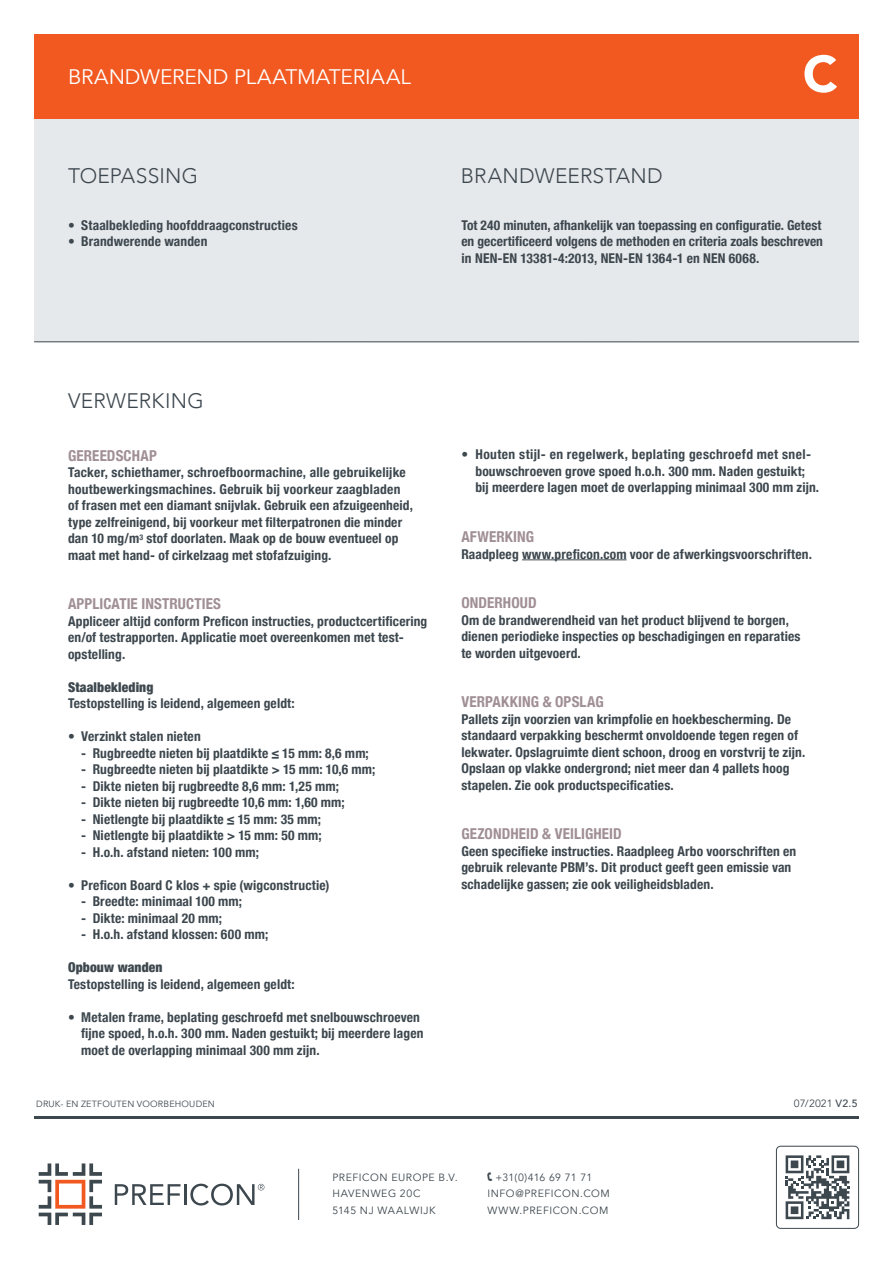
<style>
.page{position:relative;width:893px;height:1263px;background:#fff}
.page>*{position:absolute;margin:0;border:0;box-sizing:border-box;transform-origin:0 0}
.t1{font:900 51px "Avenir";color:#fff}
.t2{font:300 21px "Avenir";letter-spacing:.015em;color:#3d474e}
.t3{font:21px "Avenir";letter-spacing:-.005em;color:#fff}
.t4{font:700 condensed 15px "Helvetica Neue";letter-spacing:.01em;color:#a08f95}
.t5{font:700 condensed 13.5px/16.5px "Helvetica Neue";letter-spacing:.01em;color:#3d474e}
.t6{font:900 condensed 13.5px "Helvetica Neue";letter-spacing:.01em;color:#3d474e}
.t7{font:10.5px/16.5px "Avenir";letter-spacing:.05em;color:#3d474e}
.t8{font:9px "Avenir";letter-spacing:.025em;color:#3d474e}
.s1{font-weight:500}
.s2{font-family:"Software Kit 7"}
</style>
<div class="page">
<div style="left:34px;top:111px;width:825px;height:231px;background:#e6e9ec"></div>
<hr style="left:34px;top:342px;width:825px;height:1px;background:#3d474e">
<div style="left:34px;top:34px;width:825px;height:84px;background:#f15921"></div>
<hr style="left:34px;top:1116px;width:825px;height:2px;background:#3d474e">
<div style="left:776px;top:1146px;width:83px;height:83px;border:1px solid #3d474e;border-radius:4px"></div>
<svg style="left:786px;top:1155px;width:63px;height:64px"></svg>
<svg style="left:39px;top:1163px;width:63px;height:62px"></svg>
<svg style="left:115px;top:1184px;width:66px;height:21px"></svg>
<hr style="left:184px;top:1184px;width:2px;height:21px;background:#3d474e">
<svg style="left:190px;top:1183px;width:74px;height:22px"></svg>
<hr style="left:298px;top:1169px;width:1px;height:51px;background:#3d474e">
<hr style="left:522px;top:559px;width:105px;height:1px;background:#3d474e">
<h2 class="t3" style="left:68px;top:64px;width:344px">BRANDWEREND PLAATMATERIAAL</h2>
<h2 class="t2" style="left:68px;top:163px;width:132px">TOEPASSING</h2>
<h2 class="t2" style="left:461px;top:163px;width:203px">BRANDWEERSTAND</h2>
<h1 class="t1" style="left:803px;top:30px;width:36px">C</h1>
<p class="t5" style="left:68px;top:216px;width:231px">• Staalbekleding hoofddraagconstructies</p>
<p class="t5" style="left:68px;top:232px;width:141px">• Brandwerende wanden</p>
<p class="t5" style="left:461px;top:216px;width:363px;text-align:justify">Tot 240 minuten, afhankelijk van toepassing en configuratie. Getest en gecertificeerd volgens de methoden en criteria zoals beschreven in NEN-EN 13381-4:2013, NEN-EN 1364-1 en NEN 6068.</p>
<h2 class="t2" style="left:68px;top:388px;width:137px">VERWERKING</h2>
<p class="t4" style="left:68px;top:443px;width:90px">GEREEDSCHAP</p>
<p class="t5" style="left:68px;top:463px;width:347px">Tacker, schiethamer, schroefboormachine, alle gebruikelijke houtbewerkingsmachines. Gebruik bij voorkeur zaagbladen of frasen met een diamant snijvlak. Gebruik een afzuigeenheid, type zelfreinigend, bij voorkeur met filterpatronen die minder dan 10 mg/m<sup>3</sup> stof doorlaten. Maak op de bouw eventueel op maat met hand- of cirkelzaag met stofafzuiging.</p>
<p class="t4" style="left:68px;top:592px;width:154px">APPLICATIE INSTRUCTIES</p>
<p class="t5" style="left:68px;top:612px;width:361px">Appliceer altijd conform Preficon instructies, productcertificering en/of testrapporten. Applicatie moet overeenkomen met test&shy;opstelling.</p>
<p class="t6" style="left:68px;top:676px;width:87px">Staalbekleding</p>
<p class="t5" style="left:68px;top:694px;width:228px">Testopstelling is leidend, algemeen geldt:</p>
<p class="t5" style="left:68px;top:727px;width:134px">• Verzinkt stalen nieten</p>
<p class="t5" style="left:81px;top:744px;width:289px">- Rugbreedte nieten bij plaatdikte ≤ 15 mm: 8,6 mm;</p>
<p class="t5" style="left:81px;top:760px;width:296px">- Rugbreedte nieten bij plaatdikte &gt; 15 mm: 10,6 mm;</p>
<p class="t5" style="left:81px;top:777px;width:259px">- Dikte nieten bij rugbreedte 8,6 mm: 1,25 mm;</p>
<p class="t5" style="left:81px;top:793px;width:265px">- Dikte nieten bij rugbreedte 10,6 mm: 1,60 mm;</p>
<p class="t5" style="left:81px;top:810px;width:241px">- Nietlengte bij plaatdikte ≤ 15 mm: 35 mm;</p>
<p class="t5" style="left:81px;top:826px;width:242px">- Nietlengte bij plaatdikte &gt; 15 mm: 50 mm;</p>
<p class="t5" style="left:81px;top:843px;width:179px">- H.o.h. afstand nieten: 100 mm;</p>
<p class="t5" style="left:68px;top:876px;width:263px">• Preficon Board C klos + spie (wigconstructie)</p>
<p class="t5" style="left:81px;top:892px;width:162px">- Breedte: minimaal 100 mm;</p>
<p class="t5" style="left:81px;top:909px;width:142px">- Dikte: minimaal 20 mm;</p>
<p class="t5" style="left:81px;top:925px;width:189px">- H.o.h. afstand klossen: 600 mm;</p>
<p class="t6" style="left:68px;top:956px;width:96px">Opbouw wanden</p>
<p class="t5" style="left:68px;top:975px;width:228px">Testopstelling is leidend, algemeen geldt:</p>
<p class="t5" style="left:81px;top:1008px;width:344px;text-indent:-13px">• Metalen frame, beplating geschroefd met snelbouwschroeven fijne spoed, h.o.h. 300 mm. Naden gestuikt; bij meerdere lagen moet de overlapping minimaal 300 mm zijn.</p>
<p class="t8" style="left:36px;top:1099px;width:180px">DRUK- EN ZETFOUTEN VOORBEHOUDEN</p>
<p class="t5" style="left:475px;top:445px;width:345px;text-indent:-14px">• Houten stijl- en regelwerk, beplating geschroefd met snel&shy;bouwschroeven grove spoed h.o.h. 300 mm. Naden gestuikt; bij meerdere lagen moet de overlapping minimaal 300 mm zijn.</p>
<p class="t4" style="left:461px;top:524px;width:74px">AFWERKING</p>
<p class="t5" style="left:461px;top:544px;width:352px">Raadpleeg www.preficon.com voor de afwerkingsvoorschriften.</p>
<p class="t4" style="left:461px;top:590px;width:77px">ONDERHOUD</p>
<p class="t5" style="left:461px;top:610px;width:341px">Om de brandwerendheid van het product blijvend te borgen, dienen periodieke inspecties op beschadigingen en reparaties te worden uitgevoerd.</p>
<p class="t4" style="left:461px;top:689px;width:144px">VERPAKKING &amp; OPSLAG</p>
<p class="t5" style="left:461px;top:709px;width:345px">Pallets zijn voorzien van krimpfolie en hoekbescherming. De standaard verpakking beschermt onvoldoende tegen regen of lekwater. Opslagruimte dient schoon, droog en vorstvrij te zijn.<br>Opslaan op vlakke ondergrond; niet meer dan 4 pallets hoog stapelen. Zie ook productspecificaties.</p>
<p class="t4" style="left:461px;top:821px;width:162px">GEZONDHEID &amp; VEILIGHEID</p>
<p class="t5" style="left:461px;top:841px;width:336px">Geen specifieke instructies. Raadpleeg Arbo voorschriften en gebruik relevante PBM’s. Dit product geeft geen emissie van schadelijke gassen; zie ook veiligheidsbladen.</p>
<p class="t7" style="left:794px;top:1095px;width:65px">07/2021 <span class="s1">V2.5</span></p>
<p class="t7" style="left:332px;top:1169px;width:127px">PREFICON EUROPE B.V.<br>HAVENWEG 20C<br>5145 NJ WAALWIJK</p>
<p class="t7" style="left:487px;top:1169px;width:124px"><span class="s2">F</span> +31(0)416 69 71 71<br>INFO@PREFICON.COM<br>WWW.PREFICON.COM</p>
</div>
